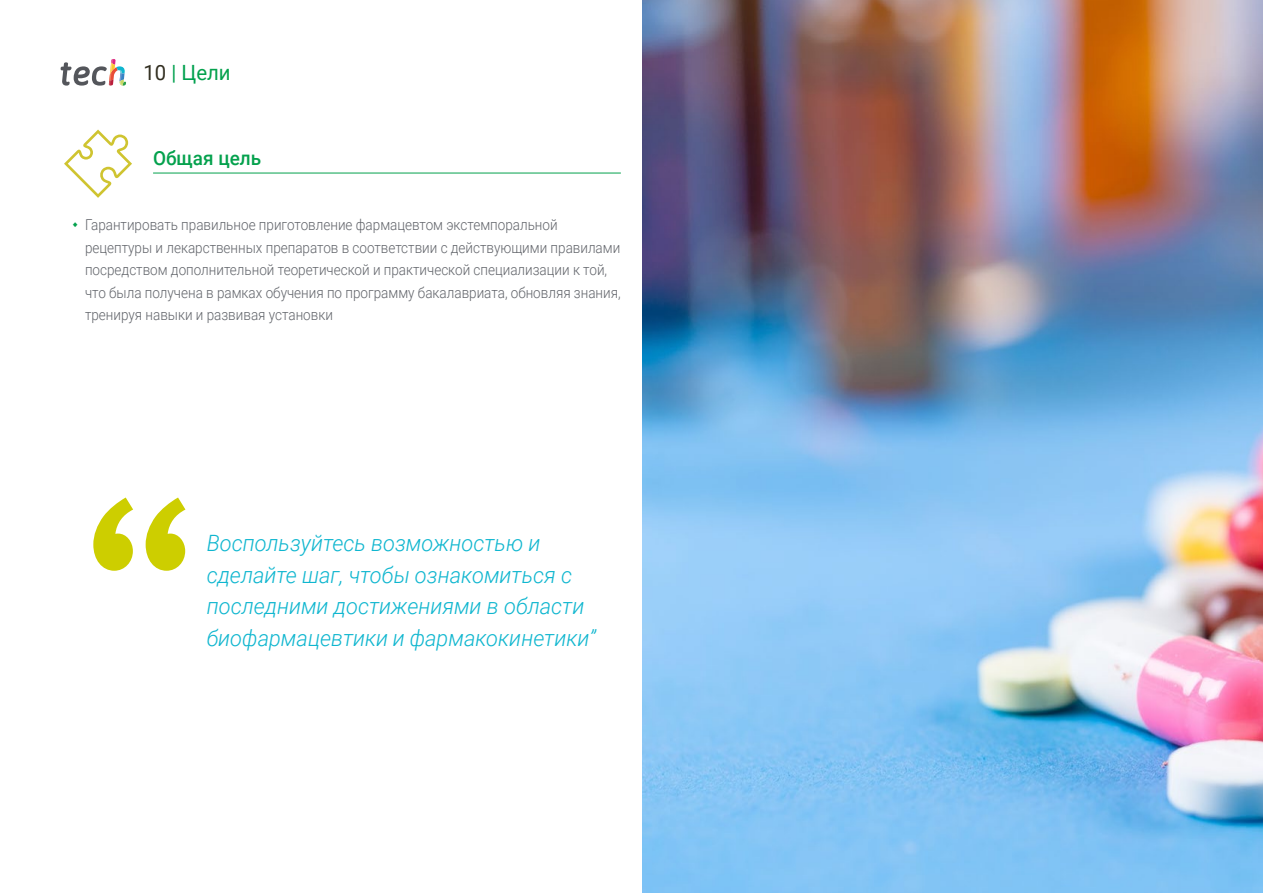
<style>
.page{position:relative;width:1263px;height:893px;background:#fff}
.page>*{position:absolute;margin:0;border:0;box-sizing:border-box;transform-origin:0 0}
.t1{font:italic 300 22.5px/31.5px "Roboto";color:#0fb6cf}
.t2{font:21px "Roboto";color:#04a14d}
.t3{font:500 19.5px "Roboto";color:#04a14d}
.t4{font:300 15px/22.5px "Roboto";color:#61646a;scale:.9 1}
.s1{color:#312e20}
.s2{color:#00a04e}
</style>
<div class="page">
<hr style="left:153px;top:173px;width:468px;height:1px;background:#04a14d">
<svg style="left:64px;top:130px;width:68px;height:68px"></svg>
<img style="left:642px;top:0;width:621px;height:893px">
<svg style="left:93px;top:497px;width:92px;height:74px"></svg>
<svg style="left:61px;top:59px;width:65px;height:27px"></svg>
<h2 class="t2" style="left:144px;top:57px;width:89px"><span class="s1">10</span> <span class="s2">| Ц</span>ели</h2>
<h3 class="t3" style="left:153px;top:144px;width:110px">Общая цель</h3>
<p class="t4" style="left:85px;top:213px;width:597px">Гарантировать правильное приготовление фармацевтом экстемпоральной рецептуры и лекарственных препаратов в соответствии с действующими правилами посредством дополнительной теоретической и практической специализации к той, что была получена в рамках обучения по программу бакалавриата, обновляя знания, тренируя навыки и развивая установки</p>
<h1 class="t1" style="left:207px;top:526px;width:391px">Воспользуйтесь возможностью и сделайте шаг, чтобы ознакомиться с последними достижениями в области биофармацевтики и фармакокинетики”</h1>
</div>
